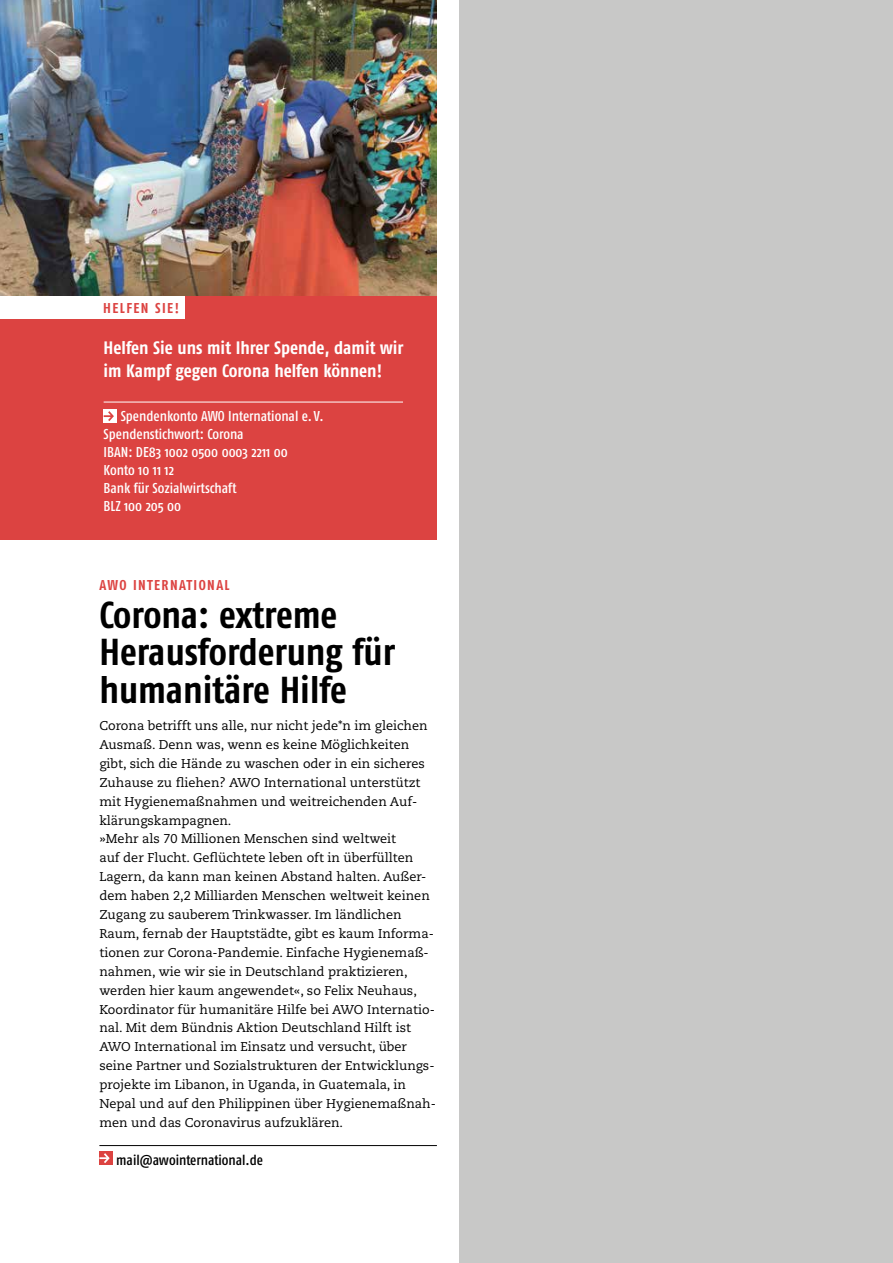
<style>
.page{position:relative;width:893px;height:1263px;background:#fff}
.page>*{position:absolute;margin:0;border:0;box-sizing:border-box;transform-origin:0 0}
.t1{font:700 37.5px/37.5px "Fago Co";letter-spacing:-.005em;color:#000}
.t2{font:700 18px/22.5px "Fago Co";color:#fff}
.t3{font:14.25px/18px "Fago Co Med";color:#fff}
.t4{font:700 14.25px "Fago Co";letter-spacing:.1em;color:#dc4341}
.t5{font:14.25px "Fago Co Med";letter-spacing:-.005em;color:#000}
.t6{font:12.75px/18.9px "Caecilia";color:#000}
</style>
<div class="page">
<hr style="left:99px;top:1145px;width:338px;height:1px;background:#000">
<div style="left:99px;top:1151px;width:14px;height:14px;background:#dc4341"></div>
<svg style="left:99px;top:1153px;width:11px;height:10px"></svg>
<div style="left:0;top:244px;width:437px;height:296px;background:#dc4341"></div>
<div style="left:0;top:295px;width:185px;height:23px;background:#fff"></div>
<hr style="left:104px;top:402px;width:299px;height:1px;background:#fff">
<div style="left:104px;top:409px;width:13px;height:14px;background:#fff"></div>
<svg style="left:104px;top:411px;width:10px;height:10px"></svg>
<img style="left:0;top:0;width:437px;height:295px">
<div style="left:459px;top:0;width:434px;height:1263px;background:#c8c8c7"></div>
<p class="t4" style="left:103px;top:299px;width:77px">HELFEN SIE!</p>
<h2 class="t2" style="left:104px;top:337px;width:301px">Helfen Sie uns mit Ihrer Spende, damit wir im Kampf gegen Corona helfen können!</h2>
<p class="t3" style="left:104px;top:407px;width:221px;text-indent:17px">Spendenkonto AWO International e. V.<br>Spendenstichwort: Corona<br>IBAN: DE83 1002 0500 0003 2211 00<br>Konto 10 11 12<br>Bank für Sozialwirtschaft<br>BLZ 100 205 00</p>
<p class="t4" style="left:99px;top:577px;width:132px">AWO INTERNATIONAL</p>
<h1 class="t1" style="left:99px;top:595px;width:297px">Corona: extreme<br>Herausforderung für humanitäre Hilfe</h1>
<p class="t6" style="left:99px;top:716px;width:338px">Corona betrifft uns alle, nur nicht jede*n im gleichen Ausmaß. Denn was, wenn es keine Möglichkeiten gibt, sich die Hände zu waschen oder in ein sicheres Zuhause zu fliehen? AWO International unterstützt mit Hygienemaßnahmen und weitreichenden Auf&shy;klärungskampagnen.<br>»Mehr als 70 Millionen Menschen sind weltweit<br>auf der Flucht. Geflüchtete leben oft in überfüllten Lagern, da kann man keinen Abstand halten. Außer&shy;dem haben 2,2 Milliarden Menschen weltweit keinen Zugang zu sauberem Trinkwasser. Im ländlichen Raum, fernab der Hauptstädte, gibt es kaum Informa&shy;tionen zur Corona-Pandemie. Einfache Hygienemaß&shy;nahmen, wie wir sie in Deutschland praktizieren, werden hier kaum angewendet«, so Felix Neuhaus, Koordinator für humanitäre Hilfe bei AWO Internatio&shy;nal. Mit dem Bündnis Aktion Deutschland Hilft ist AWO International im Einsatz und versucht, über seine Partner und Sozialstrukturen der Entwicklungs&shy;projekte im Libanon, in Uganda, in Guatemala, in Nepal und auf den Philippinen über Hygienemaßnah&shy;men und das Coronavirus aufzuklären.</p>
<p class="t5" style="left:116px;top:1152px;width:148px">mail@awointernational.de</p>
</div>
